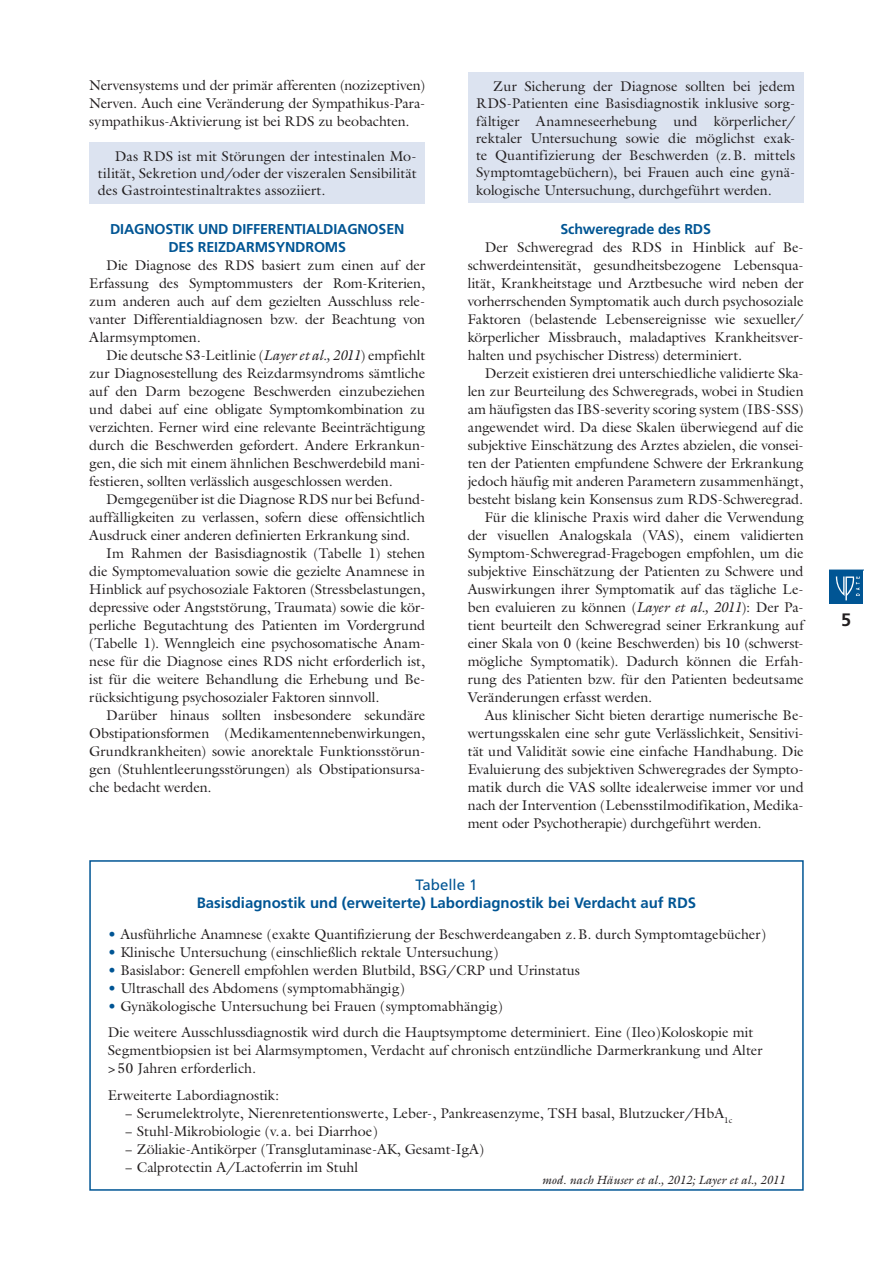
<style>
.page{position:relative;width:893px;height:1263px;background:#fff}
.page>*{position:absolute;margin:0;border:0;box-sizing:border-box;transform-origin:0 0}
.t1{font:700 18px "Frutiger";color:#231f20}
.HLText{font:700 15px "Frutiger";color:#005594}
.HLText-2{font:15px "Frutiger";color:#005594}
.Copy_mit_Einzug{font:14.25px/18px "Galliard Std";letter-spacing:-.005em;color:#231f20;text-align:justify}
.HLText-3{font:14.25px/18px "Galliard Std";color:#231f20}
.HLText-4{font:700 14.25px/18px "Frutiger LT Std";letter-spacing:-.01em;color:#005594;text-align:center}
.t2{font:italic 12px "Galliard Std";color:#231f20}
.s1{font-style:italic}
.s2{color:#005594}
</style>
<div class="page">
<svg style="left:829px;top:570px;width:34px;height:34px"></svg>
<div style="left:89px;top:860px;width:715px;height:331px;border:2px solid #005594"></div>
<div style="left:468px;top:72px;width:336px;height:131px;background:#dce3f0"></div>
<div style="left:89px;top:142px;width:336px;height:62px;background:#dce3f0"></div>
<p class="Copy_mit_Einzug" style="left:89px;top:76px;width:337px">Nervensystems und der primär afferenten (nozizeptiven)<br>Nerven. Auch eine Veränderung der Sympathikus-Para&shy;sympathikus-Aktivierung ist bei RDS zu beobachten.</p>
<p class="Copy_mit_Einzug" style="left:98px;top:147px;width:320px;line-height:17.2px;text-indent:17px">Das RDS ist mit Störungen der intestinalen Mo&shy;tilität, Sekretion und/oder der viszeralen Sensibilität des Gastrointestinaltraktes assoziiert.</p>
<p class="HLText-4" style="left:110px;top:220px;width:296px">DIAGNOSTIK UND DIFFERENTIALDIAGNOSEN<br>DES REIZDARMSYNDROMS</p>
<p class="Copy_mit_Einzug" style="left:89px;top:256px;width:337px;text-indent:17px">Die Diagnose des RDS basiert zum einen auf der Erfassung des Symptommusters der Rom-Kriterien, zum anderen auch auf dem gezielten Ausschluss rele&shy;vanter Differentialdiagnosen bzw. der Beachtung von Alarmsymptomen.</p>
<p class="Copy_mit_Einzug" style="left:89px;top:346px;width:337px;text-indent:17px">Die deutsche S3-Leitlinie (<span class="s1">Layer et al., 2011</span>) empfiehlt zur Diagnosestellung des Reizdarmsyndroms sämtliche auf den Darm bezogene Beschwerden einzubeziehen und dabei auf eine obligate Symptomkombination zu verzichten. Ferner wird eine relevante Beeinträchtigung durch die Beschwerden gefordert. Andere Erkrankun&shy;gen, die sich mit einem ähnlichen Beschwerdebild mani&shy;festieren, sollten verlässlich ausgeschlossen werden.</p>
<p class="Copy_mit_Einzug" style="left:89px;top:490px;width:337px;text-indent:17px">Demgegenüber ist die Diagnose RDS nur bei Befund&shy;auffälligkeiten zu verlassen, sofern diese offensichtlich Ausdruck einer anderen definierten Erkrankung sind.</p>
<p class="Copy_mit_Einzug" style="left:89px;top:544px;width:337px;text-indent:17px">Im Rahmen der Basisdiagnostik (Tabelle 1) stehen die Symptomevaluation sowie die gezielte Anamnese in Hinblick auf psychosoziale Faktoren (Stressbelastungen, depressive oder Angststörung, Traumata) sowie die kör&shy;perliche Begutachtung des Patienten im Vordergrund (Tabelle 1). Wenngleich eine psychosomatische Anam&shy;nese für die Diagnose eines RDS nicht erforderlich ist, ist für die weitere Behandlung die Erhebung und Be&shy;rücksichtigung psychosozialer Faktoren sinnvoll.</p>
<p class="Copy_mit_Einzug" style="left:89px;top:706px;width:337px;text-indent:17px">Darüber hinaus sollten insbesondere sekundäre Obstipationsformen (Medikamentennebenwirkungen, Grundkrankheiten) sowie anorektale Funktionsstörun&shy;gen (Stuhlentleerungsstörungen) als Obstipationsursa&shy;che bedacht werden.</p>
<p class="Copy_mit_Einzug" style="left:476px;top:77px;width:320px;line-height:17.2px;text-indent:17px">Zur Sicherung der Diagnose sollten bei jedem RDS-Patienten eine Basisdiagnostik inklusive sorg&shy;fältiger Anamneseerhebung und körperlicher/ rektaler Untersuchung sowie die möglichst exak&shy;te Quantifizierung der Beschwerden (z.B. mittels Symptomtagebüchern), bei Frauen auch eine gynä&shy;kologische Untersuchung, durchgeführt werden.</p>
<p class="HLText-4" style="left:560px;top:220px;width:152px">Schweregrade des RDS</p>
<p class="Copy_mit_Einzug" style="left:468px;top:238px;width:337px;text-indent:17px">Der Schweregrad des RDS in Hinblick auf Be&shy;schwerdeintensität, gesundheitsbezogene Lebensqua&shy;lität, Krankheitstage und Arztbesuche wird neben der vorherrschenden Symptomatik auch durch psychosoziale Faktoren (belastende Lebensereignisse wie sexueller/ körperlicher Missbrauch, maladaptives Krankheitsver&shy;halten und psychischer Distress) determiniert.</p>
<p class="Copy_mit_Einzug" style="left:468px;top:364px;width:337px;text-indent:17px">Derzeit existieren drei unterschiedliche validierte Ska&shy;len zur Beurteilung des Schweregrads, wobei in Studien am häufigsten das IBS-severity scoring system (IBS-SSS) angewendet wird. Da diese Skalen überwiegend auf die subjektive Einschätzung des Arztes abzielen, die vonsei&shy;ten der Patienten empfundene Schwere der Erkrankung jedoch häufig mit anderen Parametern zusammenhängt, besteht bislang kein Konsensus zum RDS-Schweregrad.</p>
<p class="Copy_mit_Einzug" style="left:468px;top:508px;width:337px;text-indent:17px">Für die klinische Praxis wird daher die Verwendung der visuellen Analogskala (VAS), einem validierten Symptom-Schweregrad-Fragebogen empfohlen, um die subjektive Einschätzung der Patienten zu Schwere und Auswirkungen ihrer Symptomatik auf das tägliche Le&shy;ben evaluieren zu können (<span class="s1">Layer et al., 2011</span>): Der Pa&shy;tient beurteilt den Schweregrad seiner Erkrankung auf einer Skala von 0 (keine Beschwerden) bis 10 (schwerst&shy;mögliche Symptomatik). Dadurch können die Erfah&shy;rung des Patienten bzw. für den Patienten bedeutsame Veränderungen erfasst werden.</p>
<p class="Copy_mit_Einzug" style="left:468px;top:706px;width:337px;text-indent:17px">Aus klinischer Sicht bieten derartige numerische Be&shy;wertungsskalen eine sehr gute Verlässlichkeit, Sensitivi&shy;tät und Validität sowie eine einfache Handhabung. Die Evaluierung des subjektiven Schweregrades der Sympto&shy;matik durch die VAS sollte idealerweise immer vor und nach der Intervention (Lebensstilmodifikation, Medika&shy;ment oder Psychotherapie) durchgeführt werden.</p>
<p class="HLText-2" style="left:415px;top:876px;width:64px">Tabelle 1</p>
<p class="HLText" style="left:197px;top:894px;width:501px">Basisdiagnostik und (erweiterte) Labordiagnostik bei Verdacht auf RDS</p>
<p class="HLText-3" style="left:108px;top:925px;width:660px"><span class="s2">•</span> Ausführliche Anamnese (exakte Quantifizierung der Beschwerdeangaben z.B. durch Symptomtagebücher)</p>
<p class="HLText-3" style="left:108px;top:943px;width:392px"><span class="s2">•</span> Klinische Untersuchung (einschließlich rektale Untersuchung)</p>
<p class="HLText-3" style="left:108px;top:961px;width:474px"><span class="s2">•</span> Basislabor: Generell empfohlen werden Blutbild, BSG/CRP und Urinstatus</p>
<p class="HLText-3" style="left:108px;top:979px;width:298px"><span class="s2">•</span> Ultraschall des Abdomens (symptomabhängig)</p>
<p class="HLText-3" style="left:108px;top:997px;width:397px"><span class="s2">•</span> Gynäkologische Untersuchung bei Frauen (symptomabhängig)</p>
<p class="HLText-3" style="left:108px;top:1023px;width:656px">Die weitere Ausschlussdiagnostik wird durch die Hauptsymptome determiniert. Eine (Ileo)Koloskopie mit<br>Segmentbiopsien ist bei Alarmsymptomen, Verdacht auf chronisch entzündliche Darmerkrankung und Alter &gt;50 Jahren erforderlich.</p>
<p class="HLText-3" style="left:108px;top:1086px;width:173px">Erweiterte Labordiagnostik:</p>
<p class="HLText-3" style="left:125px;top:1104px;width:609px">− Serumelektrolyte, Nierenretentionswerte, Leber-, Pankreasenzyme, TSH basal, Blutzucker/HbA<sub>1c</sub></p>
<p class="HLText-3" style="left:125px;top:1122px;width:255px">− Stuhl-Mikrobiologie (v. a. bei Diarrhoe)</p>
<p class="HLText-3" style="left:125px;top:1140px;width:361px">− Zöliakie-Antikörper (Transglutaminase-AK, Gesamt-IgA)</p>
<p class="HLText-3" style="left:125px;top:1158px;width:235px">− Calprotectin A/Lactoferrin im Stuhl</p>
<p class="t2" style="left:542px;top:1173px;width:245px">mod. nach Häuser et al., 2012; Layer et al., 2011</p>
<p class="t1" style="left:841px;top:609px;width:12px">5</p>
</div>
